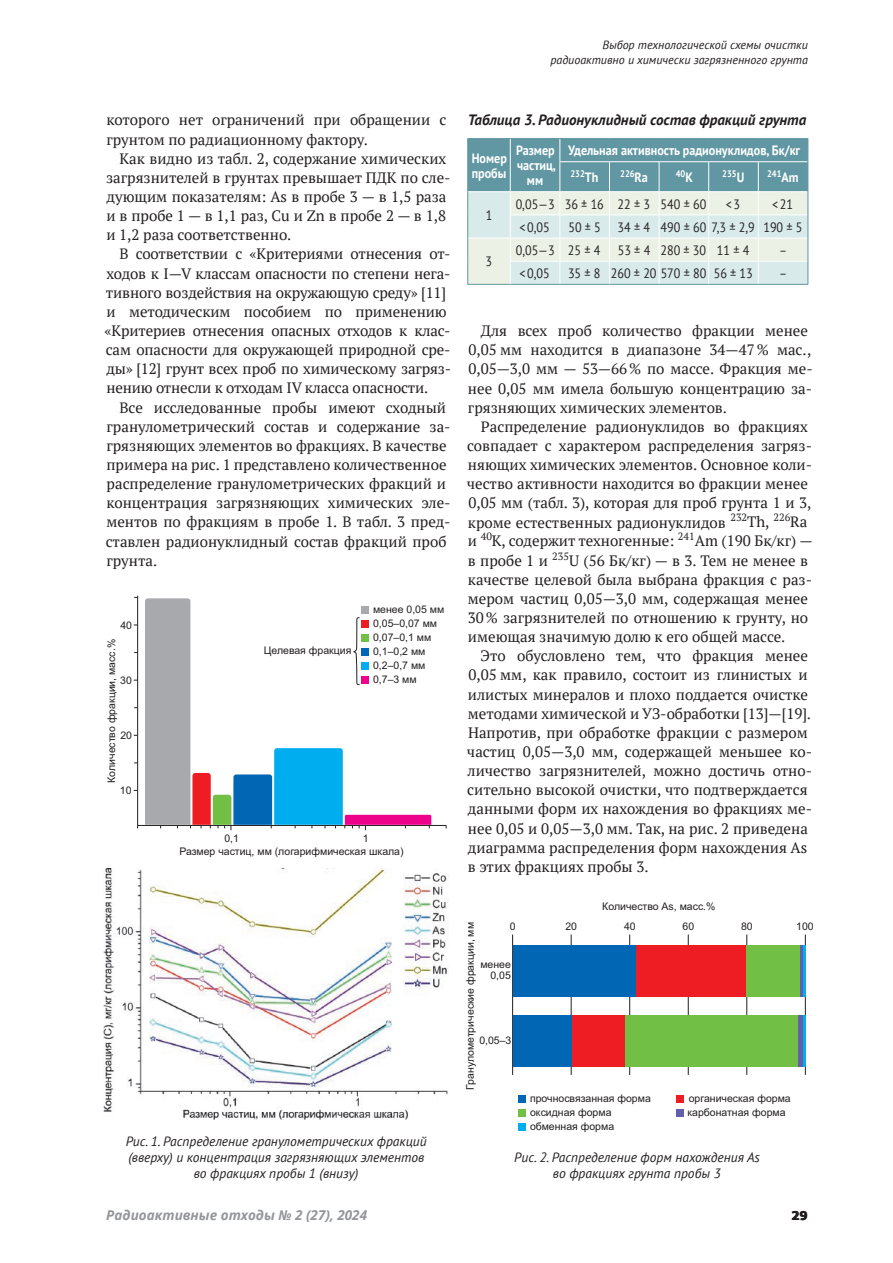
<style>
.page{position:relative;width:893px;height:1263px;background:#fff}
.page>*{position:absolute;margin:0;border:0;box-sizing:border-box;transform-origin:0 0}
.t1{font:15px/19.2px "PT Serif";color:#231f20}
.t2{font:italic 700 15px "PT Sans";color:#231f20}
.t3{font:italic 13.5px/16.2px "PT Sans";color:#231f20;text-align:center}
.t4{font:13.5px "PT Sans";color:#231f20;scale:.9 1}
.t5{font:700 13.5px/15px "PT Sans";color:#fff;scale:.9 1}
.t6{font:italic 700 13.5px "Noto Sans";color:#939598}
.t7{font:900 13.5px "PF Agora Sans Pro";color:#231f20}
.t8{font:italic 12px/14.4px "PT Sans";color:#231f20;text-align:right}
.t9{font:10.5px/14.1px "Arial";color:#231f20}
.t10{font:700 9.45px "PT Sans";color:#fff;scale:.9 1}
.s1{font-size:13.5px}
</style>
<div class="page">
<hr style="left:467px;top:138px;width:43px;height:1px;background:#6197a2">
<hr style="left:510px;top:138px;width:50px;height:1px;background:#6197a2">
<hr style="left:560px;top:138px;width:49px;height:1px;background:#6197a2">
<hr style="left:609px;top:138px;width:50px;height:1px;background:#6197a2">
<hr style="left:659px;top:138px;width:50px;height:1px;background:#6197a2">
<hr style="left:709px;top:138px;width:49px;height:1px;background:#6197a2">
<hr style="left:758px;top:138px;width:50px;height:1px;background:#6197a2">
<hr style="left:510px;top:284px;width:50px;height:1px;background:#6197a2">
<hr style="left:560px;top:284px;width:49px;height:1px;background:#6197a2">
<hr style="left:609px;top:284px;width:50px;height:1px;background:#6197a2">
<hr style="left:659px;top:284px;width:50px;height:1px;background:#6197a2">
<hr style="left:709px;top:284px;width:49px;height:1px;background:#6197a2">
<hr style="left:758px;top:284px;width:50px;height:1px;background:#6197a2">
<svg style="left:467px;top:139px;width:341px;height:145px;background:#b5cfcf"></svg>
<hr style="left:467px;top:284px;width:43px;height:1px;background:#6197a2">
<img style="left:104px;top:869px;width:344px;height:250px">
<svg style="left:137px;top:595px;width:309px;height:231px"></svg>
<svg style="left:145px;top:598px;width:286px;height:232px"></svg>
<hr style="left:512px;top:934px;width:1px;height:141px;background:#231f20">
<hr style="left:571px;top:934px;width:1px;height:141px;background:#231f20">
<hr style="left:629px;top:934px;width:1px;height:141px;background:#231f20">
<hr style="left:688px;top:934px;width:1px;height:141px;background:#231f20">
<hr style="left:746px;top:934px;width:1px;height:141px;background:#231f20">
<hr style="left:805px;top:934px;width:1px;height:141px;background:#231f20">
<div style="left:518px;top:1096px;width:7px;height:7px;background:#0166b3"></div>
<div style="left:676px;top:1096px;width:7px;height:7px;background:#ee1d23"></div>
<div style="left:518px;top:1109px;width:7px;height:7px;background:#71bf44"></div>
<div style="left:676px;top:1109px;width:7px;height:7px;background:#625ea9"></div>
<div style="left:518px;top:1123px;width:7px;height:7px;background:#00aeef"></div>
<div style="left:513px;top:945px;width:123px;height:52px;background:#0166b3"></div>
<div style="left:636px;top:945px;width:111px;height:52px;background:#ee1d23"></div>
<div style="left:747px;top:945px;width:54px;height:52px;background:#71bf44"></div>
<hr style="left:803px;top:945px;width:2px;height:52px;background:#00aeef">
<hr style="left:800px;top:945px;width:3px;height:52px;background:#625ea9">
<div style="left:513px;top:1015px;width:60px;height:51px;background:#0166b3"></div>
<div style="left:625px;top:1015px;width:173px;height:51px;background:#71bf44"></div>
<hr style="left:803px;top:1015px;width:2px;height:51px;background:#00aeef">
<div style="left:798px;top:1015px;width:5px;height:51px;background:#625ea9"></div>
<div style="left:573px;top:1015px;width:52px;height:51px;background:#ee1d23"></div>
<p class="t8" style="left:550px;top:38px;width:259px">Выбор технологической схемы очистки радиоактивно и химически загрязненного грунта</p>
<p class="t1" style="left:106px;top:110px;width:341px">которого нет ограничений при обращении с грунтом по радиационному фактору.</p>
<p class="t1" style="left:106px;top:149px;width:346px;text-indent:13px">Как видно из табл. 2, содержание химических загрязнителей в грунтах превышает ПДК по сле&shy;дующим показателям: As в пробе 3 — в 1,5 раза и в пробе 1 — в 1,1 раз, Cu и Zn в пробе 2 — в 1,8 и 1,2 раза соответственно.</p>
<p class="t1" style="left:105px;top:244px;width:348px;text-indent:15px">В соответствии с «Критериями отнесения от&shy;ходов к I—V классам опасности по степени нега&shy;тивного воздействия на окружающую среду» [11] и методическим пособием по применению «Критериев отнесения опасных отходов к клас&shy;сам опасности для окружающей природной сре&shy;ды» [12] грунт всех проб по химическому загряз&shy;нению отнесли к отходам IV класса опасности.</p>
<p class="t1" style="left:106px;top:397px;width:346px;text-indent:14px">Все исследованные пробы имеют сходный гранулометрический состав и содержание за&shy;грязняющих элементов во фракциях. В качестве примера на рис. 1 представлено количественное распределение гранулометрических фракций и концентрация загрязняющих химических эле&shy;ментов по фракциям в пробе 1. В табл. 3 пред&shy;ставлен радионуклидный состав фракций проб грунта.</p>
<p class="t9" style="left:120px;top:619px;width:13px">40</p>
<p class="t9" style="left:105px;top:783px;width:145px;rotate:-90deg">Количество фракции, мас .%</p>
<p class="t9" style="left:105px;top:656px;width:7px;rotate:-90deg">c</p>
<p class="t9" style="left:120px;top:674px;width:13px">30</p>
<p class="t9" style="left:120px;top:729px;width:13px">20</p>
<p class="t9" style="left:120px;top:784px;width:13px">10</p>
<p class="t9" style="left:264px;top:644px;width:89px">Целевая фракция</p>
<p class="t9" style="left:373px;top:603px;width:73px">менее 0,05 мм</p>
<p class="t9" style="left:393px;top:617px;width:7px">–</p>
<p class="t9" style="left:393px;top:631px;width:7px">–</p>
<p class="t9" style="left:388px;top:645px;width:7px">–</p>
<p class="t9" style="left:388px;top:659px;width:7px">–</p>
<p class="t9" style="left:388px;top:673px;width:7px">–</p>
<p class="t9" style="left:373px;top:617px;width:66px">0,05 0,07 мм<br>0,07 0,1 мм<br>0,1 0,2 мм<br>0,2 0,7 мм<br>0,7 3 мм</p>
<p class="t9" style="left:224px;top:832px;width:16px">0,1</p>
<p class="t9" style="left:363px;top:832px;width:7px">1</p>
<p class="t9" style="left:179px;top:845px;width:226px">Размер частиц, мм л( огарифмическая шкала)</p>
<p class="t3" style="left:126px;top:1132px;width:303px">Рис. 1. Распределение гранулометрических фракций (вверху) и концентрация загрязняющих элементов во фракциях пробы 1 (внизу)</p>
<p class="t2" style="left:468px;top:110px;width:340px">Таблица 3. Радионуклидный состав фракций грунта</p>
<p class="t5" style="left:472px;top:150px;width:41px">Номер пробы</p>
<p class="t5" style="left:516px;top:143px;width:46px;text-align:center">Размер частиц, мм</p>
<p class="t5" style="left:568px;top:143px;width:259px">Удельная активность радионуклидов, Бк/кг</p>
<p class="t10" style="left:570px;top:167px;width:33px">232<span class="s1">Th</span></p>
<p class="t10" style="left:620px;top:167px;width:32px">226<span class="s1">Ra</span></p>
<p class="t10" style="left:676px;top:167px;width:21px">40<span class="s1">K</span></p>
<p class="t10" style="left:722px;top:167px;width:26px">235<span class="s1">U</span></p>
<p class="t10" style="left:767px;top:167px;width:37px">241<span class="s1">Am</span></p>
<p class="t4" style="left:486px;top:207px;width:9px">1</p>
<p class="t4" style="left:485px;top:253px;width:9px">3</p>
<p class="t4" style="left:516px;top:195px;width:213px">0,05—3 36 ± 16 22 ± 3 540 ± 60</p>
<p class="t4" style="left:726px;top:195px;width:17px">&lt;3</p>
<p class="t4" style="left:772px;top:195px;width:25px">&lt;21</p>
<p class="t4" style="left:519px;top:218px;width:35px">&lt;0,05</p>
<p class="t4" style="left:568px;top:218px;width:262px">50 ± 5 34 ± 4 490 ± 60 7,3 ± 2,9 190 ± 5</p>
<p class="t4" style="left:516px;top:241px;width:96px">0,05—3 25 ± 4</p>
<p class="t4" style="left:618px;top:241px;width:148px">53 ± 4 280 ± 30 11 ± 4</p>
<p class="t4" style="left:779px;top:241px;width:10px">–</p>
<p class="t4" style="left:519px;top:265px;width:35px">&lt;0,05</p>
<p class="t4" style="left:568px;top:265px;width:207px">35 ± 8 260 ± 20 570 ± 80 56 ± 13</p>
<p class="t4" style="left:779px;top:265px;width:10px">–</p>
<p class="t1" style="left:468px;top:321px;width:346px;text-indent:13px">Для всех проб количество фракции менее 0,05 мм находится в диапазоне 34—47% мас. , 0,05—3,0 мм — 53—66% по массе. Фракция ме&shy;нее 0,05 мм имела большую концентрацию за&shy;грязняющих химических элементов.</p>
<p class="t1" style="left:467px;top:417px;width:347px;text-indent:14px">Распределение радионуклидов во фракциях совпадает с характером распределения загряз&shy;няющих химических элементов. Основное коли&shy;чество активности находится во фракции менее 0,05 мм (табл. 3), которая для проб грунта 1 и 3, кроме естественных радионуклидов <sup>232</sup>Th, <sup>226</sup>Ra и <sup>40</sup>K, содержит техногенные: <sup>241</sup>Am (190 Бк/кг) — в пробе 1 и <sup>235</sup>U (56 Бк/кг) — в 3. Тем не менее в качестве целевой была выбрана фракция с раз&shy;мером частиц 0,05—3,0 мм, содержащая менее 30% загрязнителей по отношению к грунту, но имеющая значимую долю к его общей массе.</p>
<p class="t1" style="left:467px;top:646px;width:347px;text-indent:14px">Это обусловлено тем, что фракция менее 0,05 мм, как правило, состоит из глинистых и илистых минералов и плохо поддается очистке методами химической и УЗ-обработки [13]—[19].<br>Напротив, при обработке фракции с размером частиц 0,05—3,0 мм, содержащей меньшее ко&shy;личество загрязнителей, можно достичь отно&shy;сительно высокой очистки, что подтверждается данными форм их нахождения во фракциях ме&shy;нее 0,05 и 0,05—3,0 мм. Так, на рис. 2 приведена диаграмма распределения форм нахождения As в этих фракциях пробы 3.</p>
<p class="t9" style="left:602px;top:900px;width:115px">Количество As масc.%</p>
<p class="t9" style="left:674px;top:900px;width:4px">,</p>
<p class="t9" style="left:510px;top:920px;width:7px">0</p>
<p class="t9" style="left:565px;top:920px;width:13px">20</p>
<p class="t9" style="left:624px;top:920px;width:13px">40</p>
<p class="t9" style="left:682px;top:920px;width:13px">60</p>
<p class="t9" style="left:741px;top:920px;width:13px">80</p>
<p class="t9" style="left:796px;top:920px;width:19px">100</p>
<p class="t9" style="left:464px;top:1090px;width:169px;rotate:-90deg">Гранулометрические фракции, мм</p>
<p class="t9" style="left:480px;top:959px;width:32px;line-height:11.7px;text-align:right">менее<br>0,05</p>
<p class="t9" style="left:479px;top:1034px;width:34px">0,05–3</p>
<p class="t9" style="left:530px;top:1092px;width:122px">прочносвязанная форма</p>
<p class="t9" style="left:689px;top:1092px;width:103px">органическая форма</p>
<p class="t9" style="left:530px;top:1106px;width:83px">оксидная форма</p>
<p class="t9" style="left:687px;top:1106px;width:100px">карбонатная форма</p>
<p class="t9" style="left:530px;top:1120px;width:86px">обменная форма</p>
<p class="t3" style="left:514px;top:1149px;width:247px">Рис. 2. Распределение форм нахождения As во фракциях грунта пробы 3</p>
<p class="t6" style="left:106px;top:1206px;width:262px">Радиоактивные отходы № 2 (27), 2024</p>
<p class="t7" style="left:791px;top:1207px;width:18px">29</p>
</div>
